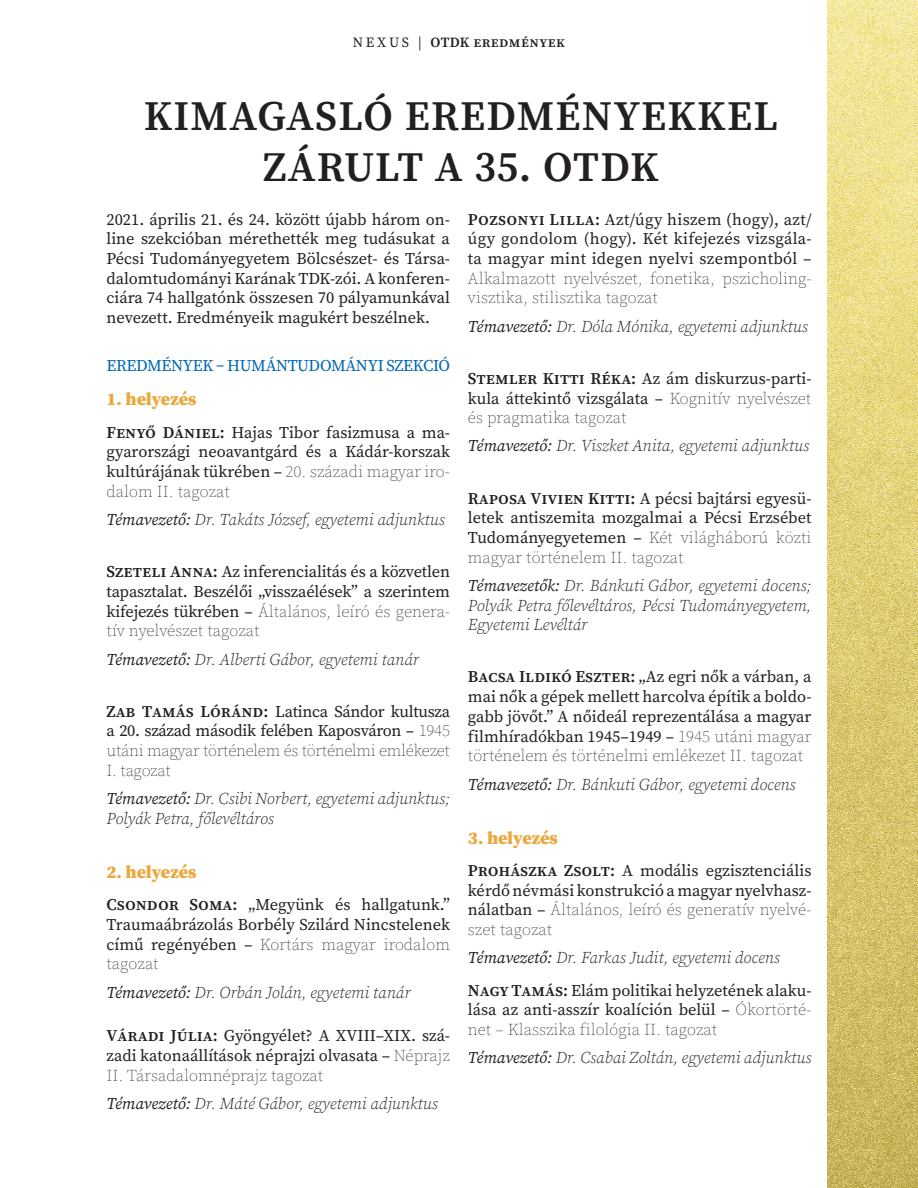
<style>
.page{position:relative;width:918px;height:1188px;background:#fff}
.page>*{position:absolute;margin:0;border:0;box-sizing:border-box;transform-origin:0 0}
.t1{font:600 41.85px/50.2px "Source Serif Pro";letter-spacing:.03em;color:#231f20;text-align:center}
.t2{font:900 18px "Source Serif Pro";color:#eba83e}
.t3{font:16.5px/19.6px "Source Serif Pro";color:#231f20;text-align:justify}
.t4{font:italic 300 16.5px/19.6px "Source Serif Pro";color:#231f20}
.t5{font:200 16.5px/19.6px "Source Serif Pro";color:#231f20}
.t6{font:16.5px "Source Serif Pro";letter-spacing:-.02em;color:#0166b3}
.t7{font:600 14.1px "Source Serif Pro";letter-spacing:.03em;color:#231f20}
.s1{font-weight:400}
.s2{font-weight:600}
.s3{font-weight:200}
.s4{font-style:italic}
.s5{font-weight:300;font-style:italic}
</style>
<div class="page">
<img style="left:827px;top:0;width:91px;height:1188px">
<p class="t7" style="left:353px;top:33px;width:214px"><span class="s1">N E X US |</span> OTDK eredmények</p>
<h1 class="t1" style="left:144px;top:91px;width:636px">KIMAGASLÓ EREDMÉNYEKKEL<br>ZÁRULT A 35. OTDK</h1>
<p class="t3" style="left:107px;top:209px;width:345px">2021. április 21. és 24. között újabb három on&shy;line szekcióban mérethették meg tudásukat a Pécsi Tudományegyetem Bölcsészet- és Társa&shy;dalomtudományi Karának TDK-zói. A konferen&shy;ciára 74 hallgatónk összesen 70 pályamunkával nevezett. Eredményeik magukért beszélnek.</p>
<p class="t6" style="left:107px;top:355px;width:345px">EREDMÉNYEK – HUMÁNTUDOMÁNYI SZEKCIÓ</p>
<p class="t2" style="left:107px;top:387px;width:91px">1. helyezés</p>
<p class="t3" style="left:107px;top:422px;width:345px"><span class="s2">Fenyő Dániel:</span> Hajas Tibor fasizmusa a ma&shy;gyarországi neoavantgárd és a Kádár-korszak kultúrájának tükrében – <span class="s3">20. századi magyar iro&shy;dalom II. tagozat</span></p>
<p class="t4" style="left:107px;top:510px;width:340px"><span class="s1">Témavezető:</span> Dr. Takáts József, egyetemi adjunktus</p>
<p class="t3" style="left:107px;top:562px;width:345px"><span class="s2">Szeteli Anna:</span> Az inferencialitás és a közvetlen tapasztalat. Beszélői „visszaélések” a szerintem kifejezés tükrében – <span class="s3">Általános, leíró és genera&shy;tív nyelvészet tagozat</span></p>
<p class="t4" style="left:107px;top:650px;width:314px"><span class="s1">Témavezető:</span> Dr. Alberti Gábor, egyetemi tanár</p>
<p class="t3" style="left:107px;top:701px;width:345px"><span class="s2">Zab Tamás Lóránd:</span> Latinca Sándor kultusza a 20. század második felében Kaposváron – <span class="s3">1945 utáni magyar történelem és történelmi emlékezet I. tagozat</span></p>
<p class="t4" style="left:107px;top:789px;width:345px"><span class="s1">Témavezető:</span> Dr. Csibi Norbert, egyetemi adjunktus;<br>Polyák Petra, főlevéltáros</p>
<p class="t2" style="left:107px;top:859px;width:91px">2. helyezés</p>
<p class="t3" style="left:107px;top:895px;width:345px"><span class="s2">Csondor Soma:</span> „Megyünk és hallgatunk.” Traumaábrázolás Borbély Szilárd Nincstelenek című regényében – <span class="s3">Kortárs magyar irodalom tagozat</span></p>
<p class="t4" style="left:107px;top:983px;width:306px"><span class="s1">Témavezető:</span> Dr. Orbán Jolán, egyetemi tanár</p>
<p class="t3" style="left:107px;top:1026px;width:345px"><span class="s2">Váradi Júlia:</span> Gyöngyélet? A XVIII–XIX. szá&shy;zadi katonaállítások néprajzi olvasata – <span class="s3">Néprajz II. Társadalomnéprajz tagozat</span></p>
<p class="t4" style="left:107px;top:1094px;width:333px"><span class="s1">Témavezető:</span> Dr. Máté Gábor, egyetemi adjunktus</p>
<p class="t3" style="left:468px;top:209px;width:345px"><span class="s2">Pozsonyi Lilla:</span> Azt/úgy hiszem (hogy), azt/ úgy gondolom (hogy). Két kifejezés vizsgála&shy;ta magyar mint idegen nyelvi szempontból –</p>
<p class="t5" style="left:468px;top:269px;width:345px">Alkalmazott nyelvészet, fonetika, pszicholing&shy;visztika, stilisztika tagozat</p>
<p class="t4" style="left:468px;top:317px;width:341px"><span class="s1">Témavezető:</span> Dr. Dóla Mónika, egyetemi adjunktus</p>
<p class="t3" style="left:468px;top:368px;width:345px"><span class="s2">Stemler Kitti Réka:</span> Az ám diskurzus-parti&shy;kula áttekintő vizsgálata – <span class="s3">Kognitív nyelvészet és pragmatika tagozat</span></p>
<p class="t4" style="left:468px;top:437px;width:343px"><span class="s1">Témavezető:</span> Dr. Viszket Anita, egyetemi adjunktus</p>
<p class="t3" style="left:468px;top:488px;width:345px"><span class="s2">Raposa Vivien Kitti:</span> A pécsi bajtársi egyesü&shy;letek antiszemita mozgalmai a Pécsi Erzsébet Tudományegyetemen – <span class="s3">Két világháború közti magyar történelem II. tagozat</span></p>
<p class="t4" style="left:468px;top:576px;width:345px;text-align:justify"><span class="s1">Témavezetők:</span> Dr. Bánkuti Gábor, egyetemi docens; Polyák Petra főlevéltáros, Pécsi Tudományegyetem, Egyetemi Levéltár</p>
<p class="t3" style="left:468px;top:667px;width:345px"><span class="s2">Bacsa Ildikó Eszter:</span> „Az egri nők a várban, a mai nők a gépek mellett harcolva építik a boldo&shy;gabb jövőt.” A nőideál reprezentálása a magyar filmhíradókban 1945–1949 – <span class="s3">1945 utáni magyar történelem és történelmi emlékezet II. tagozat</span></p>
<p class="t4" style="left:468px;top:775px;width:329px"><span class="s1">Témavezető:</span> Dr. Bánkuti Gábor, egyetemi docens</p>
<p class="t2" style="left:468px;top:825px;width:91px">3. helyezés</p>
<p class="t3" style="left:468px;top:861px;width:345px"><span class="s2">Prohászka Zsolt:</span> A modális egzisztenciális kérdő névmási konstrukció a magyar nyelvhasz&shy;nálatban – <span class="s3">Általános, leíró és generatív nyelvé&shy;szet tagozat</span></p>
<p class="t3" style="left:468px;top:942px;width:344px;line-height:32.4px"><span class="s4">Témavezető:</span> <span class="s5">Dr. Farkas Judit, egyetemi docens<br></span><span class="s2">Nagy Tamás:</span> Elám politikai helyzetének alaku-</p>
<p class="t5" style="left:468px;top:1000px;width:345px"><span class="s1">lása az anti-asszír koalíción belül –</span> Ókortörté&shy;net – Klasszika filológia II. tagozat</p>
<p class="t4" style="left:468px;top:1049px;width:345px"><span class="s1">Témavezető:</span> Dr. Csabai Zoltán, egyetemi adjunktus</p>
</div>
